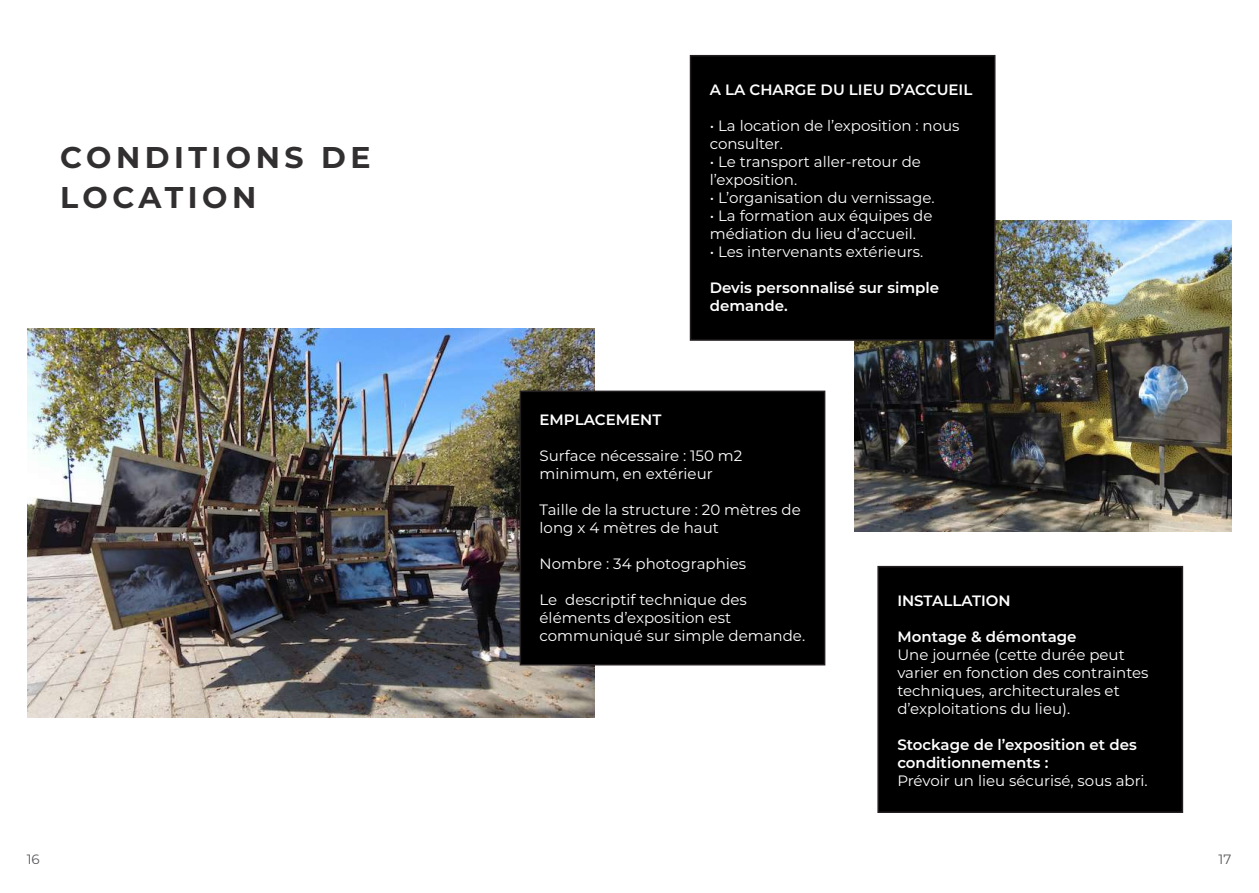
<style>
.page{position:relative;width:1259px;height:893px;background:#fff}
.page>*{position:absolute;margin:0;border:0;box-sizing:border-box;transform-origin:0 0}
.t1{font:700 30px/40.5px "Montserrat";letter-spacing:.15em;color:#312f30}
.t2{font:15px/18px "Montserrat";color:#fff}
.t3{font:600 15px/18px "Montserrat";color:#fff}
.t4{font:13.5px "Montserrat";color:#57585a}
</style>
<div class="page">
<img style="left:854px;top:221px;width:377px;height:311px">
<img style="left:27px;top:329px;width:567px;height:389px">
<div style="left:690px;top:56px;width:304px;height:284px;background:#000"></div>
<div style="left:690px;top:55px;width:305px;height:286px;border:2px solid #231f20"></div>
<div style="left:520px;top:391px;width:304px;height:274px;background:#000"></div>
<div style="left:519px;top:391px;width:306px;height:274px;border:2px solid #231f20"></div>
<div style="left:878px;top:567px;width:304px;height:245px;background:#000"></div>
<div style="left:877px;top:566px;width:306px;height:247px;border:2px solid #231f20"></div>
<h1 class="t1" style="left:60px;top:135px;width:312px">CONDITIONS DE<br>LOCATION</h1>
<p class="t3" style="left:710px;top:80px;width:264px">A LA CHARGE DU LIEU D’ACCUEIL</p>
<p class="t2" style="left:710px;top:116px;width:251px">• La location de l’exposition : nous consulter.</p>
<p class="t2" style="left:710px;top:152px;width:213px">• Le transport aller-retour de l’exposition.</p>
<p class="t2" style="left:710px;top:188px;width:226px">• L’organisation du vernissage.</p>
<p class="t2" style="left:710px;top:206px;width:224px">• La formation aux équipes de médiation du lieu d’accueil.</p>
<p class="t2" style="left:710px;top:242px;width:215px">• Les intervenants extérieurs.</p>
<p class="t3" style="left:710px;top:278px;width:231px">Devis personnalisé sur simple demande.</p>
<p class="t3" style="left:539px;top:410px;width:123px">EMPLACEMENT</p>
<p class="t2" style="left:539px;top:446px;width:204px">Surface nécessaire : 150 m2 minimum, en extérieur</p>
<p class="t2" style="left:539px;top:500px;width:263px">Taille de la structure : 20 mètres de long x 4 mètres de haut</p>
<p class="t2" style="left:539px;top:554px;width:208px">Nombre : 34 photographies</p>
<p class="t2" style="left:539px;top:590px;width:267px">Le descriptif technique des éléments d’exposition est communiqué sur simple demande.</p>
<p class="t3" style="left:897px;top:591px;width:115px">INSTALLATION</p>
<p class="t3" style="left:897px;top:627px;width:181px">Montage &amp; démontage</p>
<p class="t2" style="left:897px;top:645px;width:253px">Une journée (cette durée peut varier en fonction des contraintes techniques, architecturales et d’exploitations du lieu).</p>
<p class="t3" style="left:897px;top:735px;width:241px">Stockage de l’exposition et des conditionnements :</p>
<p class="t2" style="left:897px;top:771px;width:252px">Prévoir un lieu sécurisé, sous abri.</p>
<p class="t4" style="left:27px;top:849px;width:15px">16</p>
<p class="t4" style="left:1218px;top:849px;width:14px">17</p>
</div>
